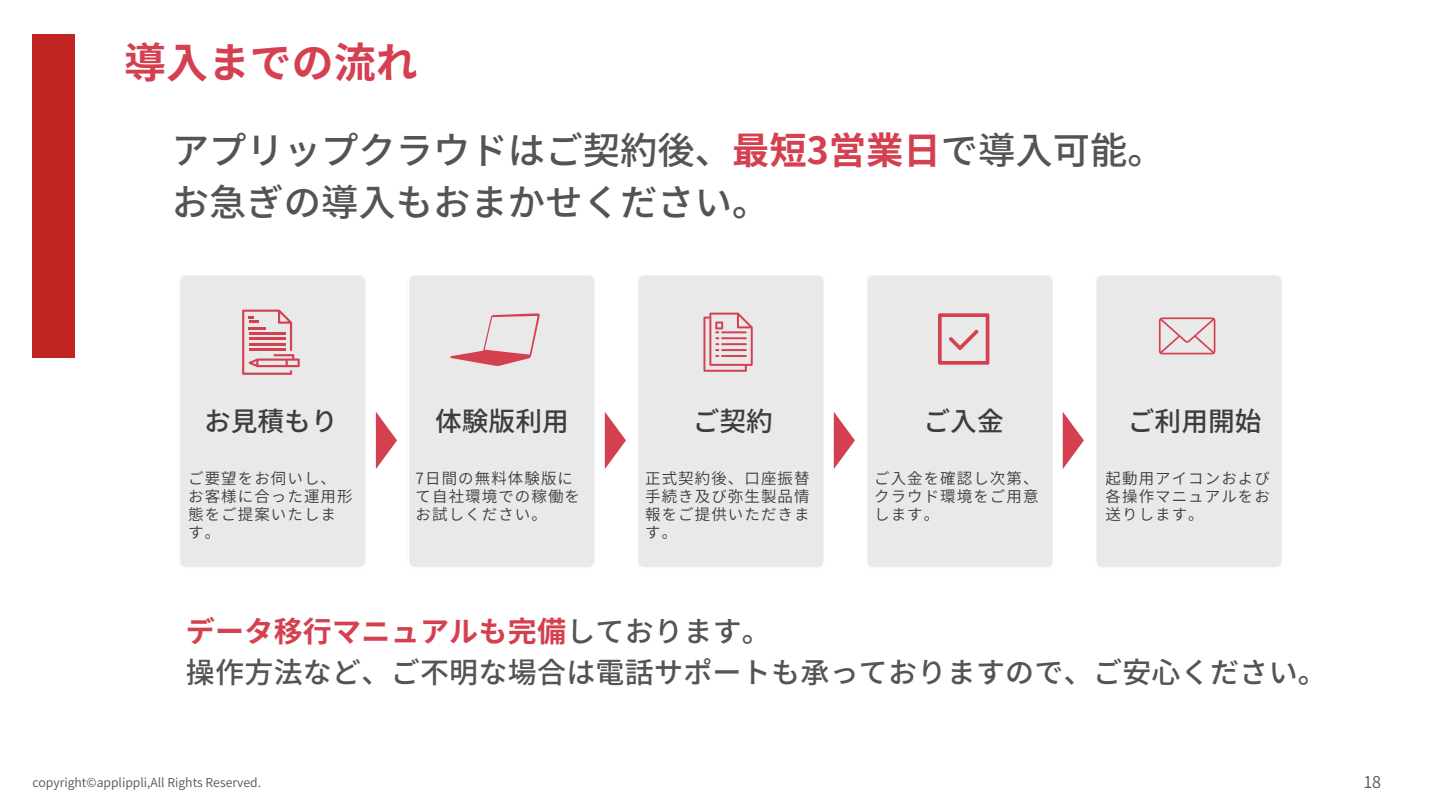
<style>
.page{position:relative;width:1440px;height:810px;background:#fff}
.page>*{position:absolute;margin:0;border:0;box-sizing:border-box;transform-origin:0 0}
.t1{font:700 42px "Noto Sans JP";color:#d54050}
.t2{font:500 37.4px/51.8px "Noto Sans JP";color:#545454}
.t3{font:500 29px/40.5px "Noto Sans JP";letter-spacing:.01em;color:#545454}
.t4{font:500 26.7px "Noto Sans JP";color:#3d3d3d}
.t5{font:16.2px "Source Han Sans JP";color:#545454}
.t6{font:600 15.5px/17.9px "Noto Sans JP";letter-spacing:.07em;color:#3d3d3d;text-align:justify}
.t7{font:600 12.3px "Noto Sans JP";color:#545454}
.s1{font-weight:700;color:#d54050}
</style>
<div class="page">
<div style="left:180px;top:275px;width:185px;height:292px;background:#e9e9e9"></div>
<div style="left:409px;top:275px;width:185px;height:292px;background:#e9e9e9"></div>
<div style="left:638px;top:275px;width:186px;height:292px;background:#e9e9e9"></div>
<div style="left:867px;top:275px;width:186px;height:292px;background:#e9e9e9"></div>
<div style="left:1096px;top:275px;width:186px;height:292px;background:#e9e9e9"></div>
<svg style="left:703px;top:313px;width:50px;height:59px;background:#e2b4b9"></svg>
<svg style="left:450px;top:313px;width:90px;height:53px;background:#e4c6c9"></svg>
<svg style="left:242px;top:310px;width:58px;height:65px;background:#e2aeb4"></svg>
<svg style="left:938px;top:313px;width:51px;height:52px;background:#e2b4b9"></svg>
<svg style="left:1159px;top:317px;width:56px;height:37px;background:#e4c4c7"></svg>
<svg style="left:376px;top:412px;width:21px;height:57px"></svg>
<svg style="left:605px;top:412px;width:21px;height:57px"></svg>
<svg style="left:834px;top:412px;width:21px;height:57px"></svg>
<svg style="left:1063px;top:412px;width:21px;height:57px"></svg>
<div style="left:32px;top:34px;width:42px;height:324px;background:#c02320"></div>
<h1 class="t1" style="left:124px;top:29px;width:295px">導入までの流れ</h1>
<h2 class="t2" style="left:172px;top:123px;width:995px">アプリップクラウドはご契約後、<span class="s1">最短3営業日</span>で導入可能。お急ぎの導入もおまかせください。</h2>
<h3 class="t4" style="left:204px;top:400px;width:135px">お見積もり</h3>
<h3 class="t4" style="left:435px;top:400px;width:131px">体験版利用</h3>
<h3 class="t4" style="left:924px;top:400px;width:80px">ご入金</h3>
<h3 class="t4" style="left:1128px;top:400px;width:135px">ご利用開始</h3>
<p class="t6" style="left:416px;top:468px;width:166px;text-align:left">7日間の無料体験版にて自社環境での稼働をお試しください。</p>
<p class="t6" style="left:874px;top:468px;width:166px">ご入金を確認し次第、クラウド環境をご用意します。</p>
<p class="t6" style="left:1106px;top:468px;width:166px">起動用アイコンおよび各操作マニュアルをお送りします。</p>
<h3 class="t4" style="left:693px;top:400px;width:82px">ご契約</h3>
<p class="t6" style="left:188px;top:468px;width:166px;text-align:left">ご要望をお伺いし、お客様に合った運用形態をご提案いたします。</p>
<p class="t6" style="left:645px;top:468px;width:166px">正式契約後、口座振替手続き及び弥生製品情報をご提供いただきます。</p>
<h3 class="t3" style="left:186px;top:610px;width:1143px"><span class="s1">データ移行マニュアルも完備</span>しております。<br>操作方法など、ご不明な場合は電話サポートも承っておりますので、ご安心ください。</h3>
<p class="t7" style="left:32px;top:772px;width:230px">copyright©applippli,All Rights Reserved.</p>
<p class="t5" style="left:1363px;top:770px;width:19px">18</p>
</div>
